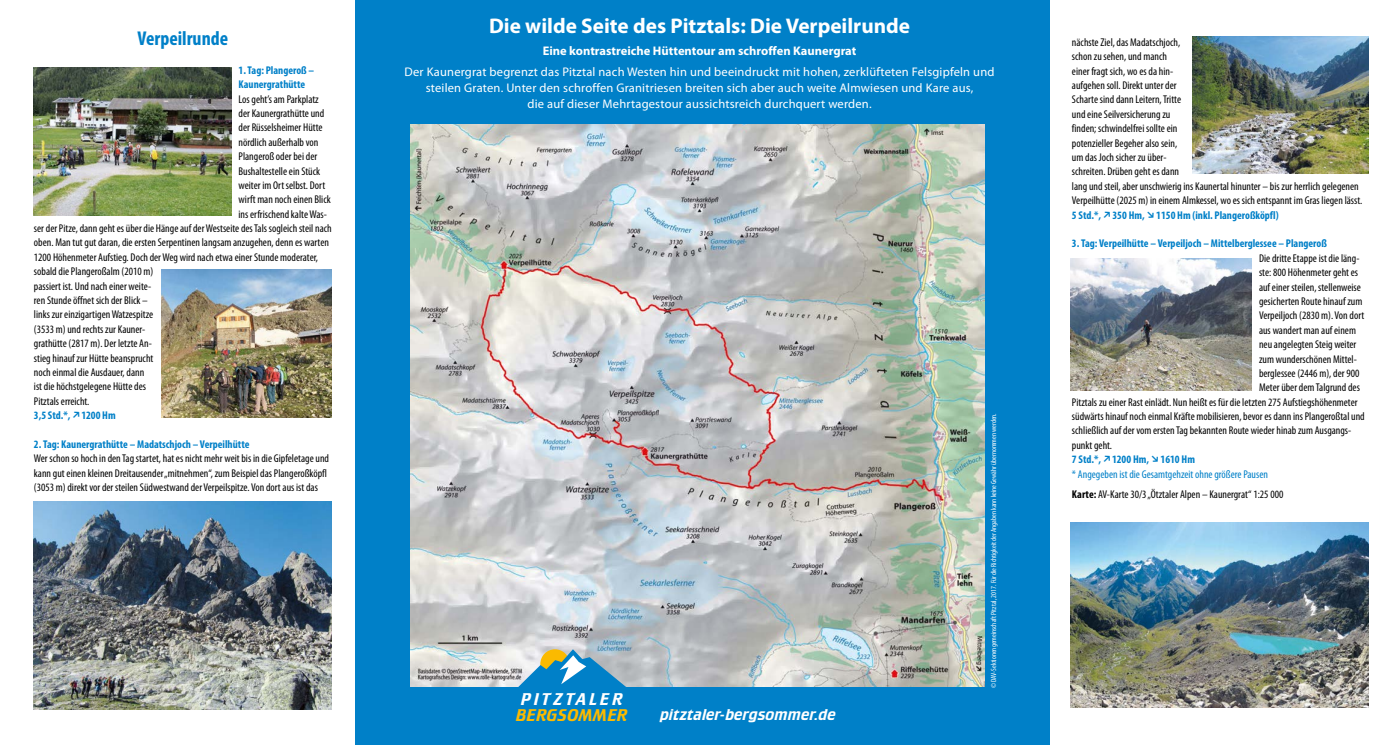
<style>
.page{position:relative;width:1397px;height:745px;background:#fff}
.page>*{position:absolute;margin:0;border:0;box-sizing:border-box;transform-origin:0 0}
.t1{font:700 21.25px "Myriad Pro";color:#fff}
.t2{font:700 condensed 20px "Myriad Pro";color:#0080c8}
.t3{font:17.75px "Crillee Italic Plain";color:#fbba00}
.t4{font:17.75px "Crillee Italic Plain";letter-spacing:.15em;color:#fff}
.t5{font:16.25px "Crillee Italic Plain";color:#fff}
.t6{font:12.5px/16.2px "Myriad Pro";letter-spacing:.015em;color:#fff;text-align:center}
.t7{font:700 12.5px "Myriad Pro";color:#fff}
.t8{font:condensed 11.25px/14.4px "Myriad Pro";color:#000}
.t9{font:700 condensed 11.25px/14.4px "Myriad Pro";color:#0080c8}
.t10{font:condensed 11.25px "Myriad Pro";color:#0080c8}
.t11{font:condensed 7.5px "Myriad Pro";color:#fff}
.s1{font-weight:700;color:#0080c8}
.s2{color:#0080c8}
.s3{font-weight:700}
</style>
<div class="page">
<div style="left:355px;top:0;width:694px;height:744px;background:#0080c8"></div>
<img style="left:34px;top:68px;width:197px;height:148px">
<img style="left:161px;top:269px;width:171px;height:148px">
<img style="left:34px;top:501px;width:298px;height:207px">
<img style="left:1070px;top:258px;width:181px;height:132px">
<img style="left:411px;top:124px;width:573px;height:562px">
<img style="left:1192px;top:36px;width:176px;height:137px">
<img style="left:1070px;top:522px;width:298px;height:185px">
<svg style="left:518px;top:648px;width:109px;height:39px"></svg>
<h2 class="t2" style="left:137px;top:31px;width:92px">Verpeilrunde</h2>
<p class="t9" style="left:238px;top:64px;width:77px">1. Tag: Plangeroß –<br>Kaunergrathütte</p>
<p class="t8" style="left:238px;top:92px;width:82px">Los geht’s am Parkplatz</p>
<p class="t8" style="left:238px;top:107px;width:87px">der Kaunergrathütte und</p>
<p class="t8" style="left:238px;top:121px;width:85px">der Rüsselsheimer Hütte</p>
<p class="t8" style="left:238px;top:136px;width:81px">nördlich außerhalb von</p>
<p class="t8" style="left:238px;top:150px;width:80px">Plangeroß oder bei der</p>
<p class="t8" style="left:238px;top:164px;width:83px">Bushaltestelle ein Stück</p>
<p class="t8" style="left:238px;top:179px;width:88px">weiter im Ort selbst. Dort</p>
<p class="t8" style="left:238px;top:193px;width:94px">wirft man noch einen Blick</p>
<p class="t8" style="left:238px;top:207px;width:90px">ins erfrischend kalte Was-</p>
<p class="t8" style="left:34px;top:222px;width:299px">ser der Pitze, dann geht es über die Hänge auf der Westseite des Tals sogleich steil nach</p>
<p class="t8" style="left:34px;top:236px;width:296px">oben. Man tut gut daran, die ersten Serpentinen langsam anzugehen, denn es warten</p>
<p class="t8" style="left:34px;top:251px;width:286px">1200 Höhenmeter Aufstieg. Doch der Weg wird nach etwa einer Stunde moderater,</p>
<p class="t8" style="left:34px;top:265px;width:121px">sobald die Plangeroßalm (2010 m)</p>
<p class="t8" style="left:34px;top:279px;width:119px">passiert ist. Und nach einer weite-</p>
<p class="t8" style="left:34px;top:294px;width:115px">ren Stunde öffnet sich der Blick –</p>
<p class="t8" style="left:34px;top:308px;width:121px">links zur einzigartigen Watzespitze</p>
<p class="t8" style="left:34px;top:322px;width:113px">(3533 m) und rechts zur Kauner-</p>
<p class="t8" style="left:34px;top:337px;width:119px">grathütte (2817 m). Der letzte An-</p>
<p class="t8" style="left:34px;top:351px;width:121px">stieg hinauf zur Hütte beansprucht</p>
<p class="t8" style="left:34px;top:366px;width:112px">noch einmal die Ausdauer, dann</p>
<p class="t8" style="left:34px;top:380px;width:114px">ist die höchstgelegene Hütte des</p>
<p class="t8" style="left:34px;top:394px;width:57px">Pitztals erreicht.</p>
<p class="t9" style="left:34px;top:409px;width:83px">3,5 Std.*, 1200 Hm</p>
<p class="t9" style="left:34px;top:437px;width:217px">2. Tag: Kaunergrathütte – Madatschjoch – Verpeilhütte</p>
<p class="t8" style="left:34px;top:452px;width:296px">Wer schon so hoch in den Tag startet, hat es nicht mehr weit bis in die Gipfeletage und kann gut einen kleinen Dreitausender „mitnehmen“, zum Beispiel das Plangeroßköpfl (3053 m) direkt vor der steilen Südwestwand der Verpeilspitze. Von dort aus ist das</p>
<h1 class="t1" style="left:489px;top:17px;width:422px">Die wilde Seite des Pitztals: Die Verpeilrunde</h1>
<p class="t7" style="left:542px;top:46px;width:315px">Eine kontrastreiche Hüttentour am schroffen Kaunergrat</p>
<p class="t6" style="left:404px;top:65px;width:591px">Der Kaunergrat begrenzt das Pitztal nach Westen hin und beeindruckt mit hohen, zerklüfteten Felsgipfeln und steilen Graten. Unter den schroffen Granitriesen breiten sich aber auch weite Almwiesen und Kare aus,<br>die auf dieser Mehrtagestour aussichtsreich durchquert werden.</p>
<h3 class="t4" style="left:520px;top:692px;width:104px">PITZTALER</h3>
<h3 class="t3" style="left:515px;top:709px;width:113px">BERGSOMMER</h3>
<h3 class="t5" style="left:660px;top:709px;width:177px">pitztaler-bergsommer.de</h3>
<p class="t11" style="left:990px;top:687px;width:276px;rotate:-90deg">© DAV-Sektionengemeinschaft Pitztal, 2017. Für die Richtigkeit der Angaben kann keine Gewähr übernommen werden.</p>
<p class="t8" style="left:1071px;top:36px;width:292px">nächste Ziel, das Madatschjoch,<br>schon zu sehen, und manch<br>einer fragt sich, wo es da hin-<br>aufgehen soll. Direkt unter der<br>Scharte sind dann Leitern, Tritte<br>und eine Seilversicherung zu<br>finden; schwindelfrei sollte ein<br>potenzieller Begeher also sein,<br>um das Joch sicher zu über-<br>schreiten. Drüben geht es dann<br>lang und steil, aber unschwierig ins Kaunertal hinunter – bis zur herrlich gelegenen Verpeilhütte (2025 m) in einem Almkessel, wo es sich entspannt im Gras liegen lässt.<br><span class="s1">5 Std.*, 350 Hm,</span> <span class="s2">●</span><span class="s1">1150 Hm (inkl. Plangeroßköpfl)</span></p>
<p class="t9" style="left:1071px;top:237px;width:256px">3. Tag: Verpeilhütte – Verpeiljoch – Mittelberglessee – Plangeroß</p>
<p class="t8" style="left:1258px;top:251px;width:102px">Die dritte Etappe ist die läng-</p>
<p class="t8" style="left:1258px;top:266px;width:101px">ste: 800 Höhenmeter geht es</p>
<p class="t8" style="left:1258px;top:280px;width:103px">auf einer steilen, stellenweise</p>
<p class="t8" style="left:1258px;top:295px;width:105px">gesicherten Route hinauf zum</p>
<p class="t8" style="left:1258px;top:309px;width:107px">Verpeiljoch (2830 m). Von dort</p>
<p class="t8" style="left:1258px;top:323px;width:98px">aus wandert man auf einem</p>
<p class="t8" style="left:1258px;top:338px;width:99px">neu angelegten Steig weiter</p>
<p class="t8" style="left:1258px;top:352px;width:99px">zum wunderschönen Mittel-</p>
<p class="t8" style="left:1258px;top:366px;width:102px">berglessee (2446 m), der 900</p>
<p class="t8" style="left:1258px;top:381px;width:102px">Meter über dem Talgrund des</p>
<p class="t8" style="left:1071px;top:395px;width:287px">Pitztals zu einer Rast einlädt. Nun heißt es für die letzten 275 Aufstiegshöhenmeter</p>
<p class="t8" style="left:1071px;top:410px;width:294px">südwärts hinauf noch einmal Kräfte mobilisieren, bevor es dann ins Plangeroßtal und</p>
<p class="t8" style="left:1071px;top:424px;width:281px">schließlich auf der vom ersten Tag bekannten Route wieder hinab zum Ausgangs-</p>
<p class="t8" style="left:1071px;top:438px;width:42px">punkt geht.</p>
<p class="t9" style="left:1071px;top:453px;width:124px">7 Std.*, 1200 Hm, ●1610 Hm</p>
<p class="t10" style="left:1071px;top:469px;width:197px">* Angegeben ist die Gesamtgehzeit ohne größere Pausen</p>
<p class="t8" style="left:1071px;top:487px;width:213px"><span class="s3">Karte:</span> AV-Karte 30/3 „Ötztaler Alpen – Kaunergrat“ 1:25 000</p>
</div>
